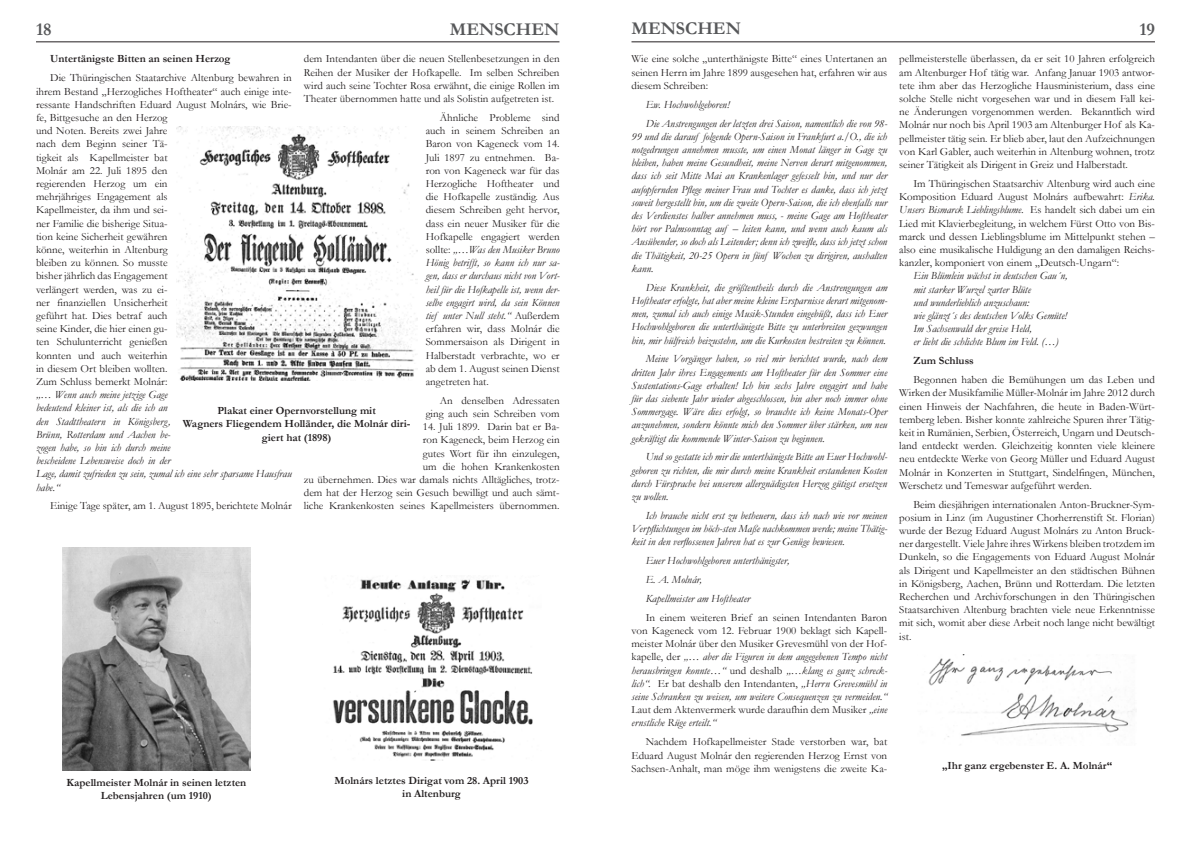
<style>
.page{position:relative;width:1191px;height:842px;background:#fff}
.page>*{position:absolute;margin:0;border:0;box-sizing:border-box;transform-origin:0 0}
.t1{font:700 18px "Garamond";color:#57585a}
.t2{font:11px/13.2px "Garamond";color:#231f20;text-align:justify}
.t3{font:italic 11px/13.2px "Garamond";color:#231f20;text-align:justify}
.t4{font:700 11px/13.2px "Garamond";color:#231f20;text-align:center}
.s1{font-style:italic}
</style>
<div class="page">
<hr style="left:36px;top:41px;width:523px;height:1px;background:#231f20">
<hr style="left:631px;top:41px;width:524px;height:1px;background:#231f20">
<img style="left:176px;top:126px;width:241px;height:255px">
<img style="left:62px;top:547px;width:188px;height:223px">
<img style="left:332px;top:577px;width:201px;height:183px">
<img style="left:928px;top:655px;width:207px;height:82px">
<p class="t1" style="left:36px;top:19px;width:17px">18</p>
<p class="t1" style="left:450px;top:18px;width:111px">MENSCHEN</p>
<p class="t1" style="left:631px;top:18px;width:111px">MENSCHEN</p>
<p class="t1" style="left:1139px;top:18px;width:17px">19</p>
<p class="t4" style="left:50px;top:52px;width:182px">Untertänigste Bitten an seinen Herzog</p>
<p class="t2" style="left:36px;top:71px;width:257px;text-align:left;text-indent:14px">Die Thüringischen Staatarchive Altenburg bewahren in ihrem Bestand „Herzogliches Hoftheater“ auch einige inte&shy;ressante Handschriften Eduard August Molnárs, wie Brie&shy;fe, Bittgesuche an den Herzog<br>und Noten. Bereits zwei Jahre<br>nach dem Beginn seiner Tä-<br>tigkeit als Kapellmeister bat<br>Molnár am 22. Juli 1895 den<br>regierenden Herzog um ein<br>mehrjähriges Engagement als<br>Kapellmeister, da ihm und sei-<br>ner Familie die bisherige Situa-<br>tion keine Sicherheit gewähren<br>könne, weiterhin in Altenburg<br>bleiben zu können. So musste<br>bisher jährlich das Engagement<br>verlängert werden, was zu ei-<br>ner finanziellen Unsicherheit<br>geführt hat. Dies betraf auch<br>seine Kinder, die hier einen gu-<br>ten Schulunterricht genießen<br>konnten und auch weiterhin<br>in diesem Ort bleiben wollten.<br>Zum Schluss bemerkt Molnár:<br><span class="s1">„… Wenn auch meine jetzige Gage<br>bedeutend kleiner ist, als die ich an<br>den Stadttheatern in Königsberg,<br>Brünn, Rotterdam und Aachen be-<br>zogen habe, so bin ich durch meine<br>bescheidene Lebensweise doch in der<br>Lage, damit zufrieden zu sein, zumal ich eine sehr sparsame Hausfrau habe.“</span></p>
<p class="t2" style="left:50px;top:499px;width:243px">Einige Tage später, am 1. August 1895, berichtete Molnár</p>
<p class="t2" style="left:304px;top:52px;width:257px">dem Intendanten über die neuen Stellenbesetzungen in den Reihen der Musiker der Hofkapelle. Im selben Schreiben wird auch seine Tochter Rosa erwähnt, die einige Rollen im Theater übernommen hatte und als Solistin aufgetreten ist.</p>
<p class="t2" style="left:426px;top:111px;width:135px;text-indent:14px">Ähnliche Probleme sind auch in seinem Schreiben an Baron von Kageneck vom 14.<br>Juli 1897 zu entnehmen. Ba&shy;ron von Kageneck war für das Herzogliche Hoftheater und die Hofkapelle zuständig. Aus diesem Schreiben geht hervor, dass ein neuer Musiker für die Hofkapelle engagiert werden sollte: <span class="s1">„…Was den Musiker Bruno Hönig betrifft, so kann ich nur sa&shy;gen, dass er durchaus nicht von Vort&shy;heil für die Hofkapelle ist, wenn der&shy;selbe engagirt wird, da sein Können tief unter Null steht.“</span> Außerdem erfahren wir, dass Molnár die Sommersaison als Dirigent in Halberstadt verbrachte, wo er ab dem 1. August seinen Dienst angetreten hat.</p>
<p class="t2" style="left:426px;top:394px;width:135px;text-align:right">An denselben Adressaten ging auch sein Schreiben vom</p>
<p class="t2" style="left:304px;top:420px;width:257px;text-align:right">14. Juli 1899. Darin bat er Ba-<br>ron Kageneck, beim Herzog ein<br>gutes Wort für ihn einzulegen,<br>um die hohen Krankenkosten<br>zu übernehmen. Dies war damals nichts Alltägliches, trotz&shy;dem hat der Herzog sein Gesuch bewilligt und auch sämt&shy;liche Krankenkosten seines Kapellmeisters übernommen.</p>
<p class="t2" style="left:899px;top:52px;width:257px">pellmeisterstelle überlassen, da er seit 10 Jahren erfolgreich am Altenburger Hof tätig war. Anfang Januar 1903 antwor&shy;tete ihm aber das Herzogliche Hausministerium, dass eine solche Stelle nicht vorgesehen war und in diesem Fall kei&shy;ne Änderungen vorgenommen werden. Bekanntlich wird Molnár nur noch bis April 1903 am Altenburger Hof als Ka&shy;pellmeister tätig sein. Er blieb aber, laut den Aufzeichnungen von Karl Gabler, auch weiterhin in Altenburg wohnen, trotz seiner Tätigkeit als Dirigent in Greiz und Halberstadt.</p>
<p class="t2" style="left:899px;top:177px;width:257px;text-indent:14px">Im Thüringischen Staatsarchiv Altenburg wird auch eine Komposition Eduard August Molnárs aufbewahrt: <span class="s1">Erika.<br>Unsers Bismarck Lieblingsblume.</span> Es handelt sich dabei um ein Lied mit Klavierbegleitung, in welchem Fürst Otto von Bis&shy;marck und dessen Lieblingsblume im Mittelpunkt stehen – also eine musikalische Huldigung an den damaligen Reichs&shy;kanzler, komponiert von einem „Deutsch-Ungarn“:</p>
<p class="t3" style="left:913px;top:269px;width:155px">Ein Blümlein wächst in deutschen Gau´n,</p>
<p class="t3" style="left:913px;top:282px;width:119px">mit starker Wurzel zarter Blüte</p>
<p class="t3" style="left:913px;top:296px;width:117px">und wunderlieblich anzuschaun:</p>
<p class="t3" style="left:913px;top:309px;width:155px">wie glänzt´s des deutschen Volks Gemüte!</p>
<p class="t3" style="left:913px;top:322px;width:120px">Im Sachsenwald der greise Held,</p>
<p class="t3" style="left:913px;top:335px;width:147px">er liebt die schlichte Blum im Feld. (…)</p>
<p class="t4" style="left:913px;top:354px;width:62px">Zum Schluss</p>
<p class="t2" style="left:899px;top:373px;width:257px;text-indent:14px">Begonnen haben die Bemühungen um das Leben und Wirken der Musikfamilie Müller-Molnár im Jahre 2012 durch einen Hinweis der Nachfahren, die heute in Baden-Würt&shy;temberg leben. Bisher konnte zahlreiche Spuren ihrer Tätig&shy;keit in Rumänien, Serbien, Österreich, Ungarn und Deutsch&shy;land entdeckt werden. Gleichzeitig konnten viele kleinere neu entdeckte Werke von Georg Müller und Eduard August Molnár in Konzerten in Stuttgart, Sindelfingen, München, Werschetz und Temeswar aufgeführt werden.</p>
<p class="t2" style="left:899px;top:497px;width:257px;text-indent:14px">Beim diesjährigen internationalen Anton-Bruckner-Sym&shy;posium in Linz (im Augustiner Chorherrenstift St. Florian) wurde der Bezug Eduard August Molnárs zu Anton Bruck&shy;ner dargestellt. Viele Jahre ihres Wirkens bleiben trotzdem im Dunkeln, so die Engagements von Eduard August Molnár als Dirigent und Kapellmeister an den städtischen Bühnen in Königsberg, Aachen, Brünn und Rotterdam. Die letzten Recherchen und Archivforschungen in den Thüringischen Staatsarchiven Altenburg brachten viele neue Erkenntnisse mit sich, womit aber diese Arbeit noch lange nicht bewältigt ist.</p>
<p class="t2" style="left:631px;top:52px;width:257px">Wie eine solche „unterthänigste Bitte“ eines Untertanen an seinen Herrn im Jahre 1899 ausgesehen hat, erfahren wir aus diesem Schreiben:</p>
<p class="t3" style="left:645px;top:98px;width:85px">Ew. Hochwohlgeboren!</p>
<p class="t3" style="left:631px;top:116px;width:257px;text-indent:14px">Die Anstrengungen der letzten drei Saison, namentlich die von 98- 99 und die darauf folgende Opern-Saison in Frankfurt a./O., die ich notgedrungen annehmen musste, um einen Monat länger in Gage zu bleiben, haben meine Gesundheit, meine Nerven derart mitgenommen, dass ich seit Mitte Mai an Krankenlager gefesselt bin, und nur der aufopfernden Pflege meiner Frau und Tochter es danke, dass ich jetzt soweit hergestellt bin, um die zweite Opern-Saison, die ich ebenfalls nur des Verdienstes halber annehmen muss, - meine Gage am Hoftheater hört vor Palmsonntag auf – leiten kann, und wenn auch kaum als Ausübender, so doch als Leitender; denn ich zweifle, dass ich jetzt schon die Thätigkeit, 20-25 Opern in fünf Wochen zu dirigiren, aushalten kann.</p>
<p class="t3" style="left:631px;top:280px;width:257px;text-indent:14px">Diese Krankheit, die größtentheils durch die Anstrengungen am Hoftheater erfolgte, hat aber meine kleine Ersparnisse derart mitgenom&shy;men, zumal ich auch einige Musik-Stunden eingebüßt, dass ich Euer Hochwohlgeboren die unterthänigste Bitte zu unterbreiten gezwungen bin, mir hülfreich beizustehn, um die Kurkosten bestreiten zu können.</p>
<p class="t3" style="left:631px;top:352px;width:257px;text-indent:14px">Meine Vorgänger haben, so viel mir berichtet wurde, nach dem dritten Jahr ihres Engagements am Hoftheater für den Sommer eine Sustentations-Gage erhalten! Ich bin sechs Jahre engagirt und habe für das siebente Jahr wieder abgeschlossen, bin aber noch immer ohne Sommergage. Wäre dies erfolgt, so brauchte ich keine Monats-Oper anzunehmen, sondern könnte mich den Sommer über stärken, um neu gekräftigt die kommende Winter-Saison zu beginnen.</p>
<p class="t3" style="left:631px;top:450px;width:257px;text-indent:14px">Und so gestatte ich mir die unterthänigste Bitte an Euer Hochwohl&shy;geboren zu richten, die mir durch meine Krankheit erstandenen Kosten durch Fürsprache bei unserem allergnädigsten Herzog gütigst ersetzen zu wollen.</p>
<p class="t3" style="left:631px;top:509px;width:257px;text-indent:14px">Ich brauche nicht erst zu betheuern, dass ich nach wie vor meinen Verpflichtungen im höch-sten Maße nachkommen werde; meine Thätig&shy;keit in den verflossenen Jahren hat es zur Genüge bewiesen.</p>
<p class="t3" style="left:645px;top:554px;width:145px">Euer Hochwohlgeboren unterthänigster,</p>
<p class="t3" style="left:645px;top:573px;width:58px">E. A. Molnár,</p>
<p class="t3" style="left:645px;top:592px;width:106px">Kapellmeister am Hoftheater</p>
<p class="t2" style="left:631px;top:611px;width:257px;text-indent:14px">In einem weiteren Brief an seinen Intendanten Baron von Kageneck vom 12. Februar 1900 beklagt sich Kapell&shy;meister Molnár über den Musiker Grevesmühl von der Hof&shy;kapelle, der <span class="s1">„… aber die Figuren in dem angegebenen Tempo nicht herausbringen konnte…“</span> und deshalb <span class="s1">„…klang es ganz schreck&shy;lich“.</span> Er bat deshalb den Intendanten, <span class="s1">„Herrn Grevesmühl in seine Schranken zu weisen, um weitere Consequenzen zu vermeiden.“ </span>Laut dem Aktenvermerk wurde daraufhin dem Musiker <span class="s1">„eine ernstliche Rüge erteilt.“</span></p>
<p class="t2" style="left:631px;top:735px;width:257px;text-indent:14px">Nachdem Hofkapellmeister Stade verstorben war, bat Eduard August Molnár den regierenden Herzog Ernst von Sachsen-Anhalt, man möge ihm wenigstens die zweite Ka-</p>
<p class="t4" style="left:183px;top:404px;width:229px">Plakat einer Opernvorstellung mit<br>Wagners Fliegendem Holländer, die Molnár diri&shy;giert hat (1898)</p>
<p class="t4" style="left:942px;top:759px;width:171px">„Ihr ganz ergebenster E. A. Molnár“</p>
<p class="t4" style="left:66px;top:776px;width:181px">Kapellmeister Molnár in seinen letzten<br>Lebensjahren (um 1910)</p>
<p class="t4" style="left:335px;top:774px;width:195px">Molnárs letztes Dirigat vom 28. April 1903 in Altenburg</p>
</div>
